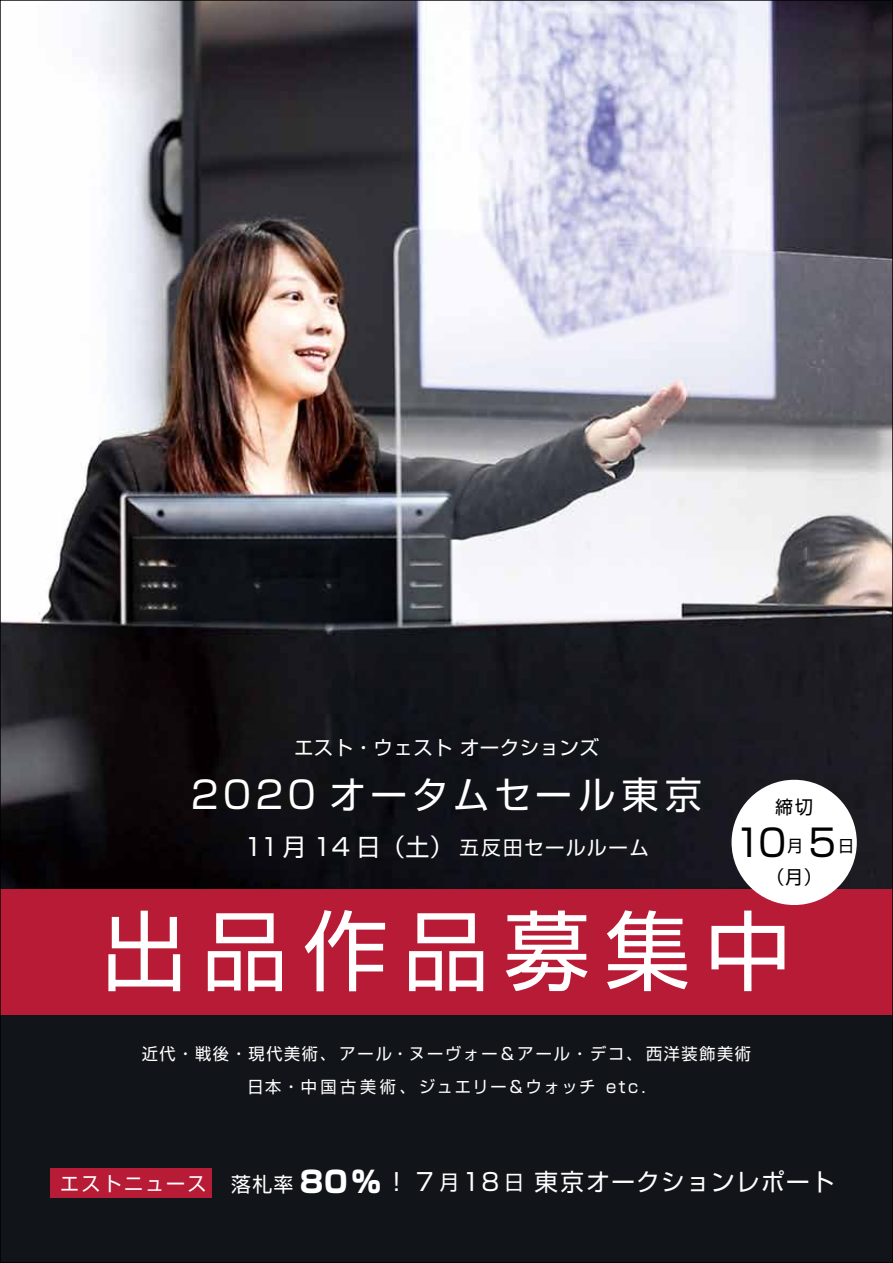
<style>
.page{position:relative;width:893px;height:1263px;background:#fff}
.page>*{position:absolute;margin:0;border:0;box-sizing:border-box;transform-origin:0 0}
.t1{font:87px "Shin Go Pr 5";letter-spacing:.18em;color:#fff}
.t2{font:37.5px "Shin Go Pr 5";letter-spacing:.12em;color:#fff}
.t3{font:37.35px "Shin Go Pr 5";color:#000}
.t4{font:24px "Shin Go Pr 5";letter-spacing:.06em;color:#fff}
.t5{font:24px "Shin Go Pro";color:#fff}
.t6{font:19.5px "Shin Go Pro";letter-spacing:.02em;color:#fff}
.t7{font:18.3px "Shin Go Pr 5";color:#000}
.t8{font:16.5px/33px "Shin Go Pro";letter-spacing:.1em;color:#fff;text-align:center}
.t9{font:16.35px "Shin Go Pr 5";color:#000}
.s1{font-size:19.5px}
.s2{font-family:"Shin Go Pro";font-size:19.5px}
.s3{font-size:20.4px}
.s4{font-weight:800;font-size:29.55px}
</style>
<div class="page">
<div style="left:0;top:986px;width:892px;height:277px;background:#111419"></div>
<img style="left:2px;top:2px;width:889px;height:887px">
<div style="left:0;top:889px;width:893px;height:126px;background:#b81b35"></div>
<div style="left:731px;top:780px;width:126px;height:125px;background:#fff;border-radius:50%"></div>
<div style="left:50px;top:1168px;width:162px;height:30px;background:#b81b35"></div>
<p class="t6" style="left:294px;top:731px;width:306px">エスト・ウェスト オークションズ</p>
<h2 class="t2" style="left:191px;top:764px;width:513px">2020 オータムセール東京</h2>
<h3 class="t5" style="left:244px;top:827px;width:406px">11月 14 日（土） <span class="s1">五反田セールルーム</span></h3>
<p class="t7" style="left:775px;top:792px;width:40px">締切</p>
<h3 class="t3" style="left:734px;top:812px;width:53px">10</h3>
<p class="t9" style="left:787px;top:832px;width:18px">月</p>
<h3 class="t3" style="left:808px;top:812px;width:29px">5</h3>
<p class="t9" style="left:838px;top:832px;width:18px">日</p>
<p class="t7" style="left:766px;top:862px;width:57px">（月）</p>
<h1 class="t1" style="left:102px;top:879px;width:690px">出品作品募集中</h1>
<p class="t8" style="left:142px;top:1035px;width:611px">近代・戦後・現代美術、アール・ヌーヴォー＆アール・デコ、西洋装飾美術日本・中国古美術、ジュエリー＆ウォッチ etc.</p>
<h3 class="t4" style="left:60px;top:1162px;width:776px"><span class="s2">エストニュース</span> <span class="s3">落札率</span> <span class="s4">80％</span>！ 7 <span class="s3">月</span>18 <span class="s3">日</span>東京オークションレポート</h3>
</div>
